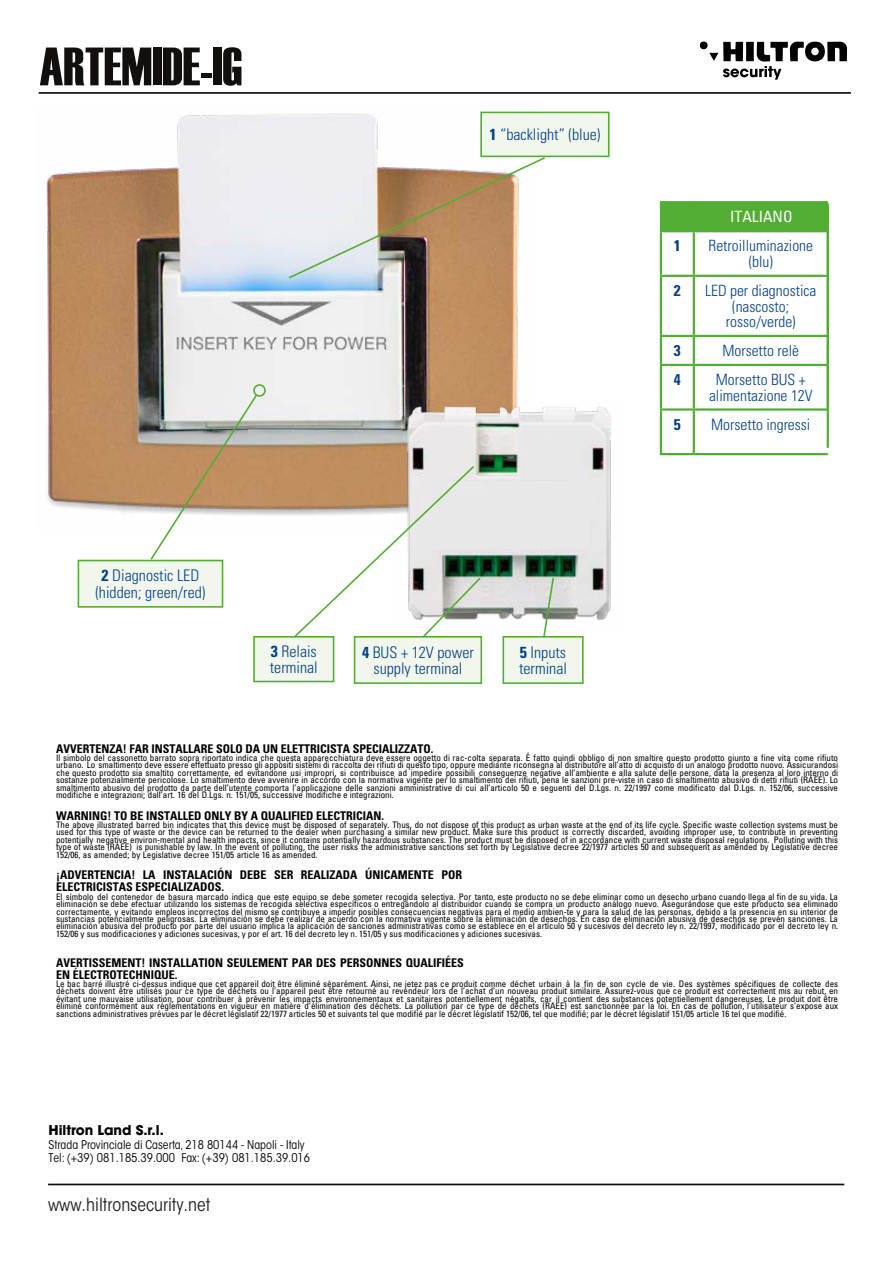
<style>
.page{position:relative;width:893px;height:1263px;background:#fff}
.page>*{position:absolute;margin:0;border:0;box-sizing:border-box;transform-origin:0 0}
.t1{font:54px "Haettenschweiler";color:#12100f}
.t2{font:condensed 18px "ITC Avant Garde Std";color:#231f20}
.t3{font:300 condensed 16.05px/16px "Univers LT Std";color:#033f86;text-align:center}
.t4{font:300 condensed 15.6px/15.6px "Univers LT Std";color:#033f86;text-align:center}
.t5{font:condensed 15.6px "Univers LT Std";color:#fff}
.t6{font:700 condensed 15.6px "Univers LT Std";color:#033f86}
.t7{font:700 13.5px "Avant Garde LT";color:#000}
.t8{font:700 condensed 12px/12px "Univers LT Std";color:#000}
.t9{font:condensed 12px/12.5px "ITC Avant Garde Std";color:#000}
.t10{font:condensed 9px/7.5px "Univers LT Std";color:#000;text-align:justify}
.s1{font-weight:700}
</style>
<div class="page">
<img style="left:46px;top:111px;width:486px;height:405px">
<img style="left:396px;top:400px;width:215px;height:220px">
<div style="left:78px;top:560px;width:145px;height:47px;background:#f2f7ed"></div>
<div style="left:78px;top:560px;width:145px;height:48px;border:2px solid #52ae32"></div>
<svg style="left:149px;top:393px;width:110px;height:168px"></svg>
<div style="left:481px;top:112px;width:128px;height:44px;background:#f2f7ed"></div>
<div style="left:480px;top:112px;width:130px;height:45px;border:2px solid #52ae32"></div>
<svg style="left:287px;top:156px;width:260px;height:124px"></svg>
<div style="left:355px;top:637px;width:126px;height:46px;background:#f2f7ed"></div>
<div style="left:354px;top:636px;width:128px;height:48px;border:2px solid #52ae32"></div>
<div style="left:503px;top:637px;width:80px;height:46px;background:#f2f7ed"></div>
<div style="left:502px;top:636px;width:82px;height:48px;border:2px solid #52ae32"></div>
<div style="left:254px;top:637px;width:80px;height:44px;background:#f2f7ed"></div>
<div style="left:253px;top:636px;width:81px;height:46px;border:2px solid #52ae32"></div>
<svg style="left:542px;top:576px;width:13px;height:63px"></svg>
<div style="left:662px;top:203px;width:165px;height:27px;background:#52ae32"></div>
<hr style="left:660px;top:201px;width:34px;height:2px;background:#52ae32">
<hr style="left:660px;top:203px;width:2px;height:27px;background:#52ae32">
<hr style="left:694px;top:201px;width:134px;height:2px;background:#52ae32">
<hr style="left:693px;top:203px;width:2px;height:27px;background:#52ae32">
<hr style="left:827px;top:203px;width:2px;height:27px;background:#52ae32">
<hr style="left:660px;top:230px;width:34px;height:2px;background:#52ae32">
<hr style="left:660px;top:232px;width:2px;height:43px;background:#52ae32">
<hr style="left:694px;top:230px;width:134px;height:2px;background:#52ae32">
<hr style="left:693px;top:232px;width:2px;height:43px;background:#52ae32">
<hr style="left:660px;top:275px;width:34px;height:2px;background:#52ae32">
<hr style="left:660px;top:277px;width:2px;height:58px;background:#52ae32">
<hr style="left:694px;top:275px;width:134px;height:2px;background:#52ae32">
<hr style="left:693px;top:277px;width:2px;height:58px;background:#52ae32">
<hr style="left:660px;top:335px;width:34px;height:2px;background:#52ae32">
<hr style="left:660px;top:337px;width:2px;height:27px;background:#52ae32">
<hr style="left:694px;top:335px;width:134px;height:2px;background:#52ae32">
<hr style="left:693px;top:337px;width:2px;height:27px;background:#52ae32">
<hr style="left:660px;top:364px;width:34px;height:2px;background:#52ae32">
<hr style="left:660px;top:366px;width:2px;height:42px;background:#52ae32">
<hr style="left:694px;top:364px;width:134px;height:2px;background:#52ae32">
<hr style="left:693px;top:366px;width:2px;height:42px;background:#52ae32">
<hr style="left:660px;top:408px;width:34px;height:3px;background:#52ae32">
<hr style="left:660px;top:411px;width:2px;height:42px;background:#52ae32">
<hr style="left:694px;top:408px;width:134px;height:3px;background:#52ae32">
<hr style="left:693px;top:411px;width:2px;height:42px;background:#52ae32">
<svg style="left:825px;top:207px;width:4px;height:241px"></svg>
<hr style="left:660px;top:453px;width:34px;height:2px;background:#52ae32">
<hr style="left:694px;top:453px;width:134px;height:2px;background:#52ae32">
<div style="left:253px;top:384px;width:13px;height:13px;border:2px solid #52ae32;border-radius:50%"></div>
<hr style="left:48px;top:1183px;width:796px;height:2px;background:#12100f">
<hr style="left:39px;top:92px;width:812px;height:2px;background:#12100f">
<img style="left:699px;top:41px;width:148px;height:39px">
<div style="left:482px;top:481px;width:107px;height:68px;background:#e8e8e8"></div>
<img style="left:248px;top:429px;width:72px;height:13px">
<svg style="left:292px;top:464px;width:190px;height:175px"></svg>
<h1 class="t1" style="left:39px;top:36px;width:204px">ARTEMIDE-IG</h1>
<h3 class="t3" style="left:489px;top:126px;width:112px"><span class="s1">1</span> “backlight” (blue)</h3>
<h3 class="t3" style="left:95px;top:567px;width:112px;line-height:17.2px"><span class="s1">2</span> Diagnostic LED (hidden; green/red)</h3>
<h3 class="t3" style="left:270px;top:643px;width:49px;text-align:left"><span class="s1">3</span> Relais terminal</h3>
<h3 class="t3" style="left:362px;top:644px;width:113px"><span class="s1">4</span> BUS + 12V power supply terminal</h3>
<h3 class="t3" style="left:519px;top:644px;width:49px;text-align:left"><span class="s1">5</span> Inputs terminal</h3>
<h3 class="t5" style="left:730px;top:207px;width:64px">ITALIANO</h3>
<h3 class="t6" style="left:674px;top:236px;width:8px">1</h3>
<h3 class="t4" style="left:709px;top:238px;width:106px">Retroilluminazione (blu)</h3>
<h3 class="t6" style="left:674px;top:281px;width:8px">2</h3>
<h3 class="t4" style="left:705px;top:283px;width:113px">LED per diagnostica (nascosto; rosso/verde)</h3>
<h3 class="t6" style="left:674px;top:341px;width:8px">3</h3>
<h3 class="t4" style="left:722px;top:343px;width:78px">Morsetto relè</h3>
<h3 class="t6" style="left:674px;top:370px;width:8px">4</h3>
<h3 class="t4" style="left:709px;top:372px;width:105px">Morsetto BUS + alimentazione 12V</h3>
<h3 class="t6" style="left:674px;top:415px;width:8px">5</h3>
<h3 class="t4" style="left:711px;top:416px;width:101px">Morsetto ingressi</h3>
<h3 class="t8" style="left:56px;top:742px;width:379px">AVVERTENZA! FAR INSTALLARE SOLO DA UN ELETTRICISTA SPECIALIZZATO.</h3>
<p class="t10" style="left:56px;top:754px;width:784px">Il simbolo del cassonetto barrato sopra riportato indica che questa apparecchiatura deve essere oggetto di rac-colta separata. É fatto quindi obbligo di non smaltire questo prodotto giunto a fine vita come rifiuto urbano. Lo smaltimento deve essere effettuato presso gli appositi sistemi di raccolta dei rifiuti di questo tipo, oppure mediante riconsegna al distributore all’atto di acquisto di un analogo prodotto nuovo. Assicurandosi che questo prodotto sia smaltito correttamente, ed evitandone usi impropri, si contribuisce ad impedire possibili conseguenze negative all’ambiente e alla salute delle persone, data la presenza al loro interno di sostanze potenzialmente pericolose. Lo smaltimento deve avvenire in accordo con la normativa vigente per lo smaltimento dei rifiuti, pena le sanzioni pre-viste in caso di smaltimento abusivo di detti rifiuti (RAEE). Lo smaltimento abusivo del prodotto da parte dell’utente comporta l’applicazione delle sanzioni amministrative di cui all’articolo 50 e seguenti del D.Lgs. n. 22/1997 come modificato dal D.Lgs. n. 152/06, successive modifiche e integrazioni; dall’art. 16 del D.Lgs. n. 151/05, successive modifiche e integrazioni.</p>
<h3 class="t8" style="left:56px;top:809px;width:329px">WARNING! TO BE INSTALLED ONLY BY A QUALIFIED ELECTRICIAN.</h3>
<p class="t10" style="left:56px;top:821px;width:784px">The above illustrated barred bin indicates that this device must be disposed of separately. Thus, do not dispose of this product as urban waste at the end of its life cycle. Specific waste collection systems must be used for this type of waste or the device can be returned to the dealer when purchasing a similar new product. Make sure this product is correctly discarded, avoiding improper use, to contribute in preventing potentially negative environ-mental and health impacts, since it contains potentially hazardous substances. The product must be disposed of in accordance with current waste disposal regulations. Polluting with this type of waste (RAEE) is punishable by law. In the event of polluting, the user risks the administrative sanctions set forth by Legislative decree 22/1977 articles 50 and subsequent as amended by Legislative decree 152/06, as amended; by Legislative decree 151/05 article 16 as amended.</p>
<h3 class="t8" style="left:56px;top:869px;width:407px">¡ADVERTENCIA! LA INSTALACIÓN DEBE SER REALIZADA ÚNICAMENTE POR<br>ELECTRICISTAS ESPECIALIZADOS.</h3>
<p class="t10" style="left:56px;top:892px;width:784px">El símbolo del contenedor de basura marcado indica que este equipo se debe someter recogida selectiva. Por tanto, este producto no se debe eliminar como un desecho urbano cuando llega al fin de su vida. La eliminación se debe efectuar utilizando los sistemas de recogida selectiva específicos o entregándolo al distribuidor cuando se compra un producto análogo nuevo. Asegurándose que este producto sea eliminado correctamente, y evitando empleos incorrectos del mismo se contribuye a impedir posibles consecuencias negativas para el medio ambien-te y para la salud de las personas, debido a la presencia en su interior de sustancias potencialmente peligrosas. La eliminación se debe realizar de acuerdo con la normativa vigente sobre la eliminación de desechos. En caso de eliminación abusiva de desechos se prevén sanciones. La eliminación abusiva del producto por parte del usuario implica la aplicación de sanciones administrativas como se establece en el artículo 50 y sucesivos del decreto ley n. 22/1997, modificado por el decreto ley n.<br>152/06 y sus modificaciones y adiciones sucesivas, y por el art. 16 del decreto ley n. 151/05 y sus modificaciones y adiciones sucesivas.</p>
<h3 class="t8" style="left:56px;top:956px;width:409px">AVERTISSEMENT! INSTALLATION SEULEMENT PAR DES PERSONNES QUALIFIÉES<br>EN ÉLECTROTECHNIQUE.</h3>
<p class="t10" style="left:56px;top:980px;width:784px">Le bac barré illustré ci-dessus indique que cet appareil doit être éliminé séparément. Ainsi, ne jetez pas ce produit comme déchet urbain à la fin de son cycle de vie. Des systèmes spécifiques de collecte des déchets doivent être utilisés pour ce type de déchets ou l’appareil peut être retourné au revendeur lors de l’achat d’un nouveau produit similaire. Assurez-vous que ce produit est correctement mis au rebut, en évitant une mauvaise utilisation, pour contribuer à prévenir les impacts environnementaux et sanitaires potentiellement négatifs, car il contient des substances potentiellement dangereuses. Le produit doit être éliminé conformément aux réglementations en vigueur en matière d’élimination des déchets. La pollution par ce type de déchets (RAEE) est sanctionnée par la loi. En cas de pollution, l’utilisateur s’expose aux sanctions administratives prévues par le décret législatif 22/1977 articles 50 et suivants tel que modifié par le décret législatif 152/06, tel que modifié; par le décret législatif 151/05 article 16 tel que modifié.</p>
<h3 class="t7" style="left:49px;top:1121px;width:117px">Hiltron Land S.r.l.</h3>
<h3 class="t9" style="left:49px;top:1139px;width:263px">Strada Provinciale di Caserta, 218 80144 - Napoli - Italy<br>Tel: (+39) 081.185.39.000 Fax: (+39) 081.185.39.016</h3>
<h2 class="t2" style="left:48px;top:1194px;width:164px">www.hiltronsecurity.net</h2>
</div>
